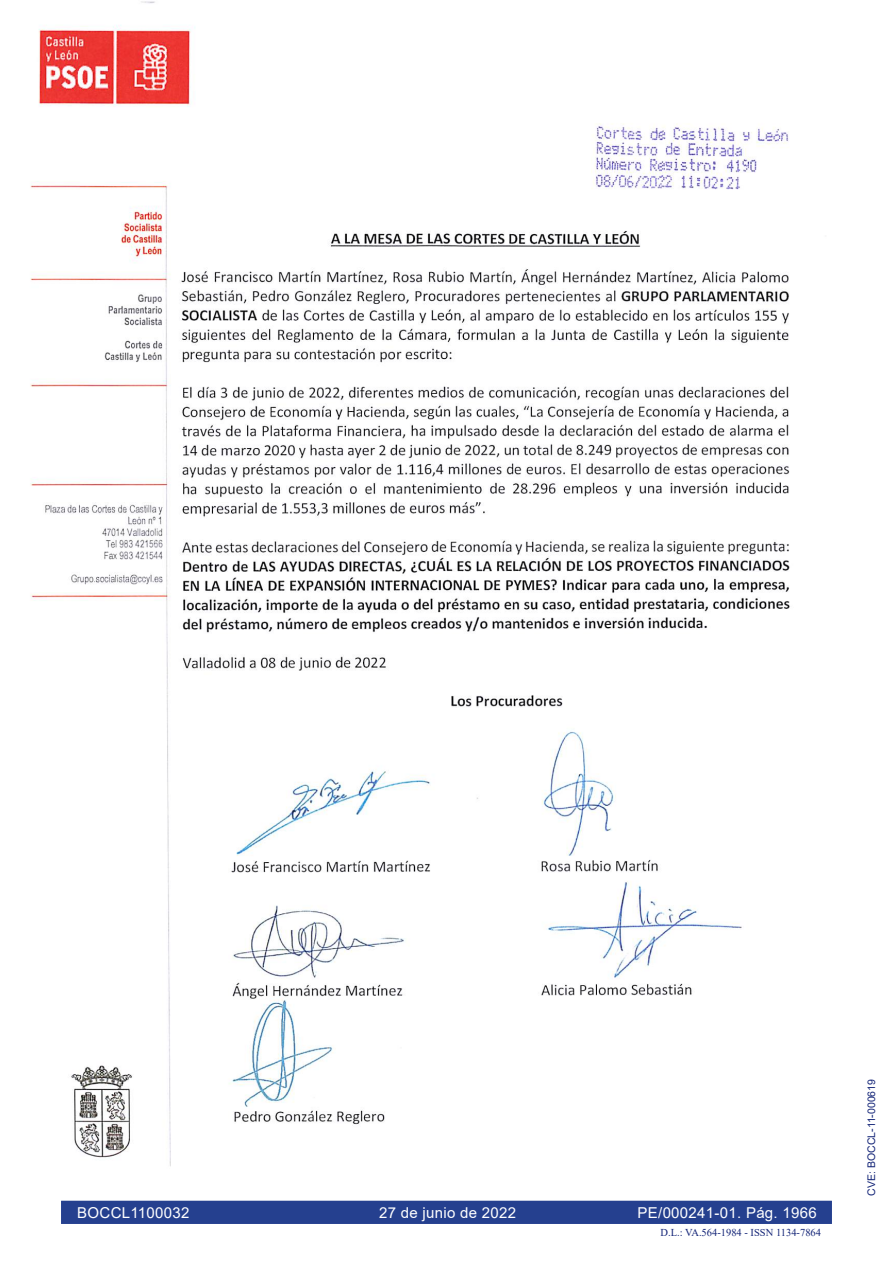
<style>
.page{position:relative;width:893px;height:1263px;background:#fff}
.page>*{position:absolute;margin:0;border:0;box-sizing:border-box;transform-origin:0 0}
.E_CVE{font:15px "Arial";letter-spacing:.02em;color:#fff}
.t1{font:10.5px "Times New Roman";color:#132477}
.t2{font:10.5px "Arial";color:#132477}
</style>
<div class="page">
<div style="left:60px;top:1200px;width:773px;height:25px;background:#25408f"></div>
<div style="left:60px;top:1199px;width:773px;height:26px;border:2px solid #fff"></div>
<img style="left:30px;top:1px;width:803px;height:1199px">
<p class="E_CVE" style="left:77px;top:1202px;width:114px">BOCCL1100032</p>
<p class="E_CVE" style="left:379px;top:1202px;width:139px">27 de junio de 2022</p>
<p class="E_CVE" style="left:638px;top:1202px;width:181px">PE/000241-01. Pág. 1966</p>
<p class="t1" style="left:661px;top:1225px;width:162px">D.L.: VA.564-1984 - ISSN 1134-7864</p>
<p class="t2" style="left:864px;top:1195px;width:118px;rotate:-90deg">CVE: BOCCL-11-000619</p>
</div>
